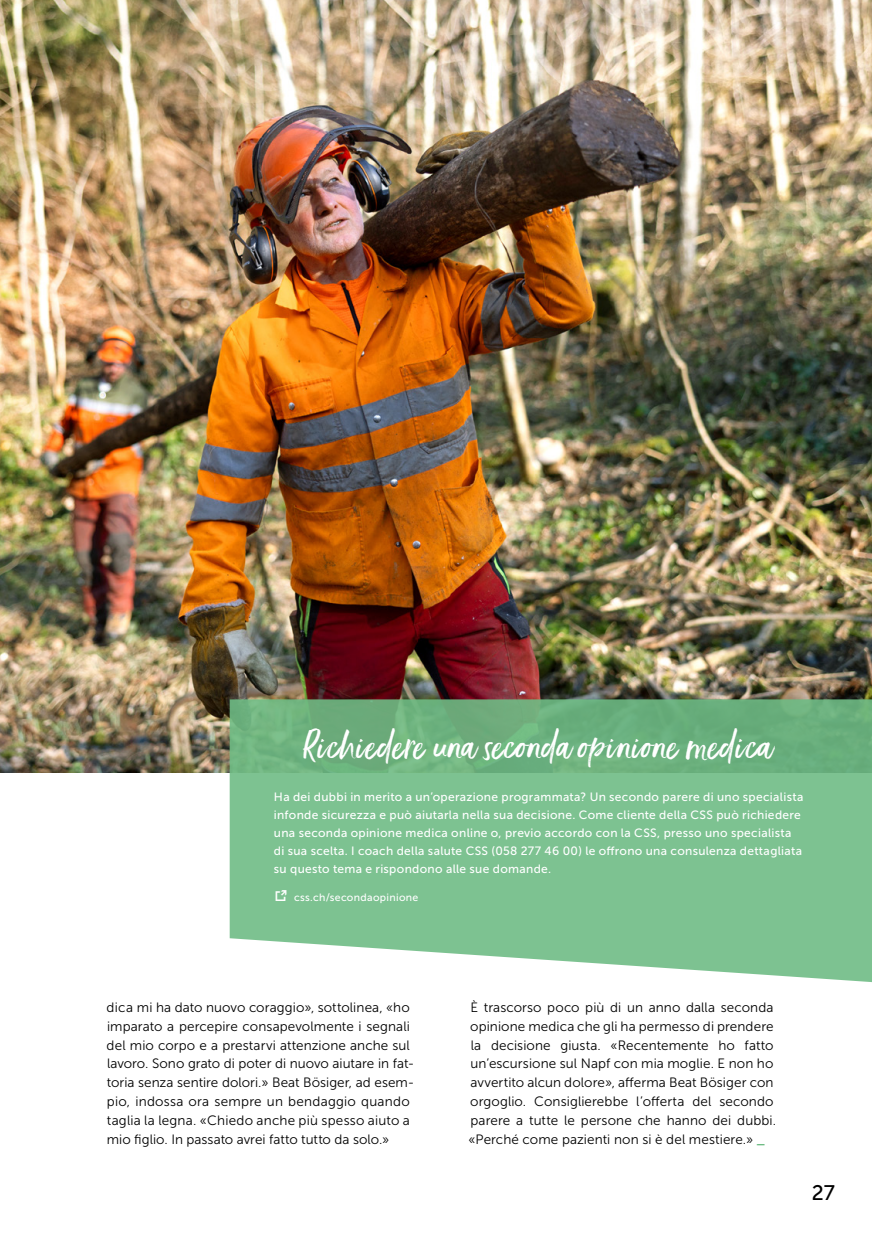
<style>
.page{position:relative;width:872px;height:1234px;background:#fff}
.page>*{position:absolute;margin:0;border:0;box-sizing:border-box;transform-origin:0 0}
.t1{font:36px "Ernestand Emily 2023 CSS";letter-spacing:.025em;color:#fff}
.t2{font:24px "Icon CSS Link";color:#fff}
.t3{font:21px "Museo Sans 500";color:#000}
.t4{font:13.5px/18.8px "Museo Sans 300";letter-spacing:.005em;color:#000}
.t5{font:12px/18px "Museo Sans 500";letter-spacing:.025em;color:#fff}
.t6{font:10.5px "Museo Sans 500";letter-spacing:.03em;color:#fff}
.s1{font-family:"Museo Sans 700";color:#6fbc85}
</style>
<div class="page">
<img style="left:0;top:0;width:872px;height:772px">
<svg style="left:230px;top:699px;width:642px;height:283px;background:#82c194"></svg>
<h1 class="t1" style="left:304px;top:723px;width:469px">Richiedere una seconda opinione medica</h1>
<p class="t5" style="left:274px;top:787px;width:531px">Ha dei dubbi in merito a un’operazione programmata? Un secondo parere di uno specialista infonde sicurezza e può aiutarla nella sua decisione. Come cliente della CSS può richiedere una seconda opinione medica online o, previo accordo con la CSS, presso uno specialista di sua scelta. I coach della salute CSS (058 277 46 00) le offrono una consulenza dettagliata su questo tema e rispondono alle sue domande.</p>
<h2 class="t2" style="left:274px;top:881px;width:16px">z</h2>
<p class="t6" style="left:294px;top:891px;width:126px">css.ch/secondaopinione</p>
<p class="t4" style="left:107px;top:998px;width:309px">dica mi ha dato nuovo coraggio», sottolinea, «ho imparato a percepire consapevolmente i segnali del mio corpo e a prestarvi attenzione anche sul lavoro. Sono grato di poter di nuovo aiutare in fat&shy;toria senza sentire dolori.» Beat Bösiger, ad esem&shy;pio, indossa ora sempre un bendaggio quando taglia la legna. «Chiedo anche più spesso aiuto a mio figlio. In passato avrei fatto tutto da solo.»</p>
<p class="t4" style="left:468px;top:998px;width:309px">È trascorso poco più di un anno dalla seconda opinione medica che gli ha permesso di prendere la decisione giusta. «Recentemente ho fatto un’escursione sul Napf con mia moglie. E non ho avvertito alcun dolore», afferma Beat Bösiger con orgoglio. Consiglierebbe l’offerta del secondo parere a tutte le persone che hanno dei dubbi. «Perché come pazienti non si è del mestiere.» <span class="s1">_</span></p>
<h3 class="t3" style="left:812px;top:1180px;width:25px">27</h3>
</div>
